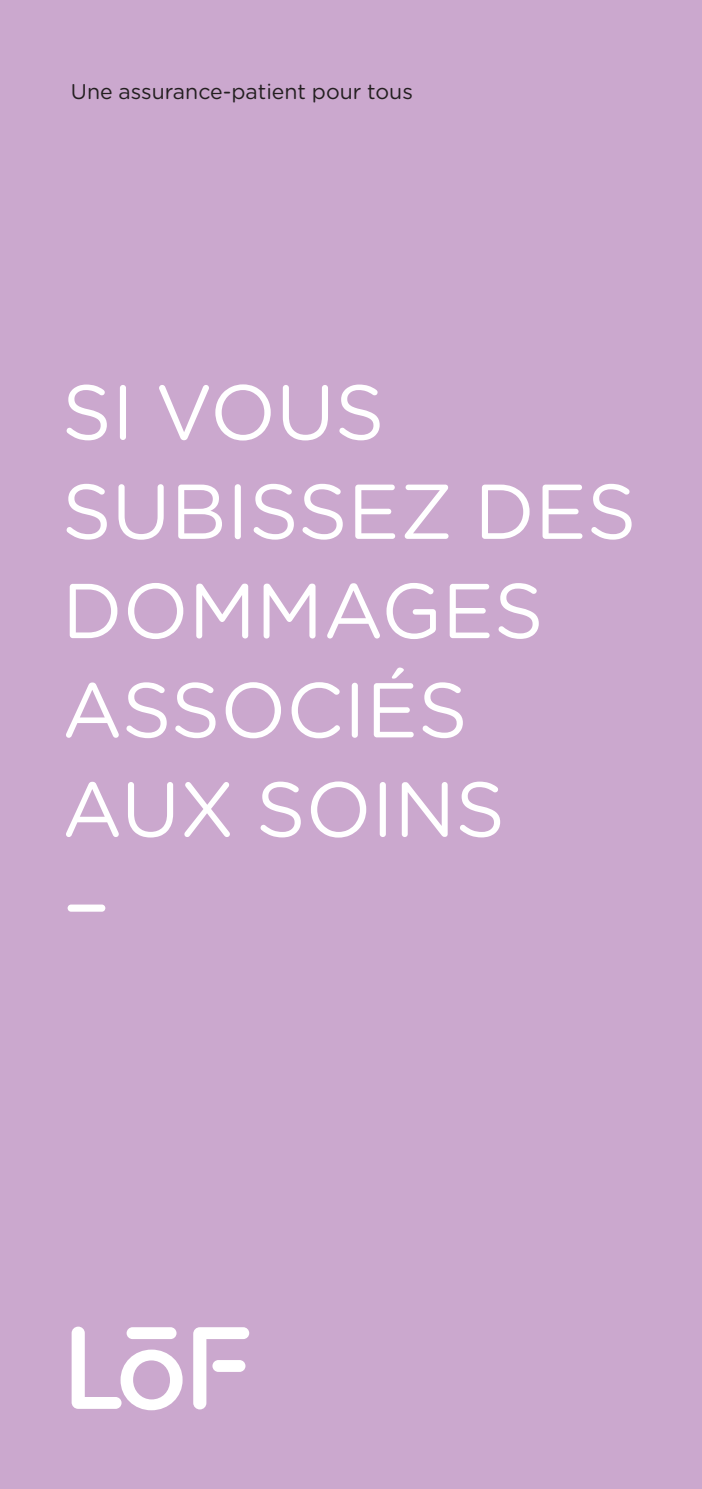
<style>
.page{position:relative;width:702px;height:1489px;background:#fff}
.page>*{position:absolute;margin:0;border:0;box-sizing:border-box;transform-origin:0 0}
.Rubriknivå_1{font:92.5px "Gotham Rounded";color:#fff}
.Rubriknivå_1-2{font:77.5px/99.2px "Gotham Rounded";color:#fff}
.Löptext{font:21.25px "Gotham Rounded";color:#231f20}
</style>
<div class="page">
<div style="left:0;top:0;width:702px;height:1488px;background:#cba8ce"></div>
<svg style="left:72px;top:1326px;width:177px;height:84px"></svg>
<p class="Löptext" style="left:71px;top:77px;width:343px">Une assurance-patient pour tous</p>
<p class="Rubriknivå_1-2" style="left:62px;top:359px;width:576px">SI VOUS<br>SUBISSEZ DES<br>DOMMAGES<br>ASSOCIÉS<br>AUX SOINS</p>
<p class="Rubriknivå_1" style="left:62px;top:839px;width:50px">–</p>
</div>
